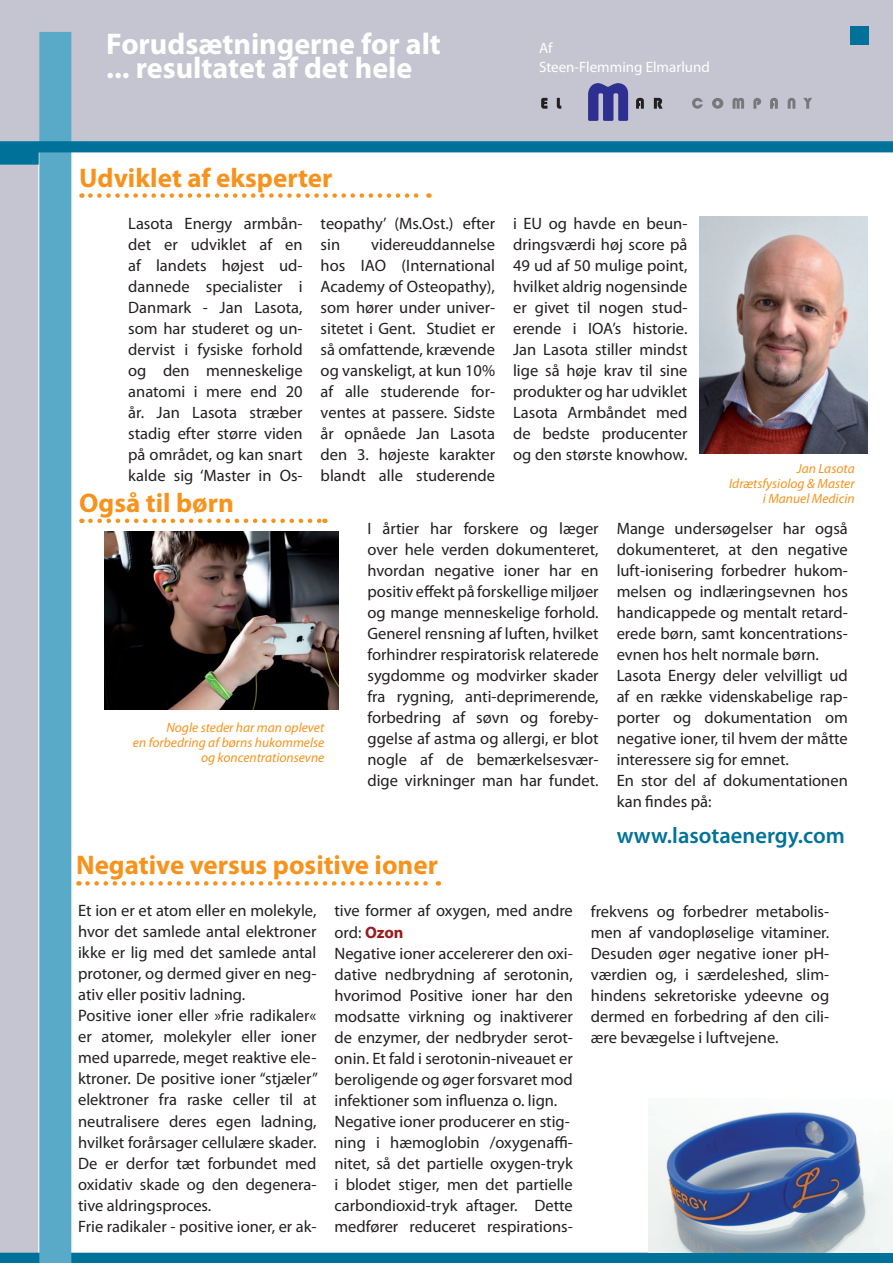
<style>
.page{position:relative;width:893px;height:1263px;background:#fff}
.page>*{position:absolute;margin:0;border:0;box-sizing:border-box;transform-origin:0 0}
.t1{font:700 30px/24px "Myriad Pro";color:#fff}
.t2{font:700 27px "Myriad Pro";color:#f7931d}
.t3{font:600 22.5px "Myriad Pro";color:#007299}
.t4{font:16.5px/21px "Myriad Pro";color:#231f20;text-align:justify}
.t5{font:15px/19.5px "Myriad Pro";color:#fff}
.t6{font:italic 13.5px/15px "Myriad Pro";color:#f7931d;text-align:right}
.s1{font-weight:700;color:#9b1a1e}
</style>
<div class="page">
<div style="left:0;top:0;width:893px;height:141px;background:#c5c5d1"></div>
<div style="left:0;top:151px;width:38px;height:1112px;background:#c5c5d1"></div>
<div style="left:850px;top:26px;width:18px;height:19px;background:#007299"></div>
<svg style="left:0;top:1240px;width:893px;height:23px"></svg>
<div style="left:39px;top:32px;width:32px;height:1231px;background:#59aac8"></div>
<svg style="left:0;top:141px;width:893px;height:24px"></svg>
<img style="left:648px;top:1098px;width:245px;height:155px">
<svg style="left:90px;top:193px;width:339px;height:5px"></svg>
<svg style="left:90px;top:519px;width:235px;height:4px"></svg>
<svg style="left:87px;top:881px;width:352px;height:5px"></svg>
<img style="left:700px;top:217px;width:168px;height:237px">
<img style="left:104px;top:532px;width:235px;height:177px">
<svg style="left:541px;top:98px;width:6px;height:11px"></svg>
<svg style="left:557px;top:98px;width:4px;height:11px"></svg>
<svg style="left:636px;top:98px;width:8px;height:11px"></svg>
<svg style="left:654px;top:98px;width:9px;height:11px"></svg>
<svg style="left:770px;top:98px;width:8px;height:11px"></svg>
<svg style="left:712px;top:98px;width:11px;height:11px"></svg>
<svg style="left:732px;top:98px;width:12px;height:11px"></svg>
<svg style="left:753px;top:98px;width:8px;height:11px"></svg>
<svg style="left:788px;top:98px;width:7px;height:11px"></svg>
<svg style="left:803px;top:98px;width:9px;height:11px"></svg>
<svg style="left:692px;top:98px;width:11px;height:11px"></svg>
<svg style="left:588px;top:83px;width:40px;height:38px"></svg>
<h1 class="t1" style="left:106px;top:31px;width:336px">Forudsætningerne for alt ... resultatet af det hele</h1>
<p class="t5" style="left:539px;top:38px;width:172px">Af<br>Steen-Flemming Elmarlund</p>
<h2 class="t2" style="left:79px;top:160px;width:255px">Udviklet af eksperter</h2>
<p class="t4" style="left:128px;top:213px;width:176px">Lasota Energy armbån&shy;det er udviklet af en af landets højest ud&shy;dannede specialister i Danmark - Jan Lasota, som har studeret og un&shy;dervist i fysiske forhold og den menneskelige anatomi i mere end 20 år. Jan Lasota stræber stadig efter større viden på området, og kan snart kalde sig ‘Master in Os-</p>
<p class="t4" style="left:321px;top:213px;width:176px">teopathy’ (Ms.Ost.) efter sin</p>
<p class="t4" style="left:321px;top:234px;width:176px;text-indent:51px">videreuddannelse hos IAO (International Academy of Osteopathy), som hører under univer&shy;sitetet i Gent. Studiet er så omfattende, krævende og vanskeligt, at kun 10% af alle studerende for&shy;ventes at passere. Sidste år opnåede Jan Lasota den 3. højeste karakter blandt alle studerende</p>
<h2 class="t2" style="left:79px;top:485px;width:156px">Også til børn</h2>
<p class="t4" style="left:513px;top:213px;width:176px">i EU og havde en beun&shy;dringsværdi høj score på 49 ud af 50 mulige point, hvilket aldrig nogensinde er givet til nogen stud&shy;erende i IOA’s historie.<br>Jan Lasota stiller mindst lige så høje krav til sine produkter og har udviklet Lasota Armbåndet med de bedste producenter og den største knowhow.</p>
<p class="t6" style="left:729px;top:460px;width:127px">Jan Lasota<br>Idrætsfysiolog &amp; Master i Manuel Medicin</p>
<p class="t4" style="left:367px;top:518px;width:233px">I årtier har forskere og læger over hele verden dokumenteret, hvordan negative ioner har en positiv effekt på forskellige miljøer og mange menneskelige forhold.<br>Generel rensning af luften, hvilket forhindrer respiratorisk relaterede sygdomme og modvirker skader fra rygning, anti-deprimerende, forbedring af søvn og foreby&shy;ggelse af astma og allergi, er blot nogle af de bemærkelsesvær&shy;dige virkninger man har fundet.</p>
<p class="t4" style="left:617px;top:518px;width:233px;text-align:left">Mange undersøgelser har også dokumenteret, at den negative luft-ionisering forbedrer hukom&shy;melsen og indlæringsevnen hos handicappede og mentalt retard&shy;erede børn, samt koncentrations&shy;evnen hos helt normale børn.<br>Lasota Energy deler velvilligt ud af en række videnskabelige rap&shy;porter og dokumentation om negative ioner, til hvem der måtte interessere sig for emnet.<br>En stor del af dokumentationen kan findes på:</p>
<h3 class="t3" style="left:617px;top:821px;width:230px">www.lasotaenergy.com</h3>
<h2 class="t2" style="left:76px;top:848px;width:363px">Negative versus positive ioner</h2>
<p class="t6" style="left:133px;top:720px;width:193px">Nogle steder har man oplevet<br>en forbedring af børns hukommelse og koncentrationsevne</p>
<p class="t4" style="left:78px;top:900px;width:241px;text-align:left">Et ion er et atom eller en molekyle, hvor det samlede antal elektroner ikke er lig med det samlede antal protoner, og dermed giver en neg&shy;ativ eller positiv ladning.<br>Positive ioner eller »frie radikaler« er atomer, molekyler eller ioner med uparrede, meget reaktive ele&shy;ktroner. De positive ioner “stjæler” elektroner fra raske celler til at neutralisere deres egen ladning, hvilket forårsager cellulære skader.<br>De er derfor tæt forbundet med oxidativ skade og den degenera&shy;tive aldringsproces.<br>Frie radikaler - positive ioner, er ak-</p>
<p class="t4" style="left:334px;top:900px;width:240px;text-align:left">tive former af oxygen, med andre ord: <span class="s1">Ozon<br></span>Negative ioner accelererer den oxi&shy;dative nedbrydning af serotonin, hvorimod Positive ioner har den modsatte virkning og inaktiverer de enzymer, der nedbryder serot&shy;onin. Et fald i serotonin-niveauet er beroligende og øger forsvaret mod infektioner som influenza o. lign.<br>Negative ioner producerer en stig&shy;ning i hæmoglobin /oxygenaffi&shy;nitet, så det partielle oxygen-tryk i blodet stiger, men det partielle carbondioxid-tryk aftager. Dette medfører reduceret respirations-</p>
<p class="t4" style="left:591px;top:900px;width:240px">frekvens og forbedrer metabolis&shy;men af vandopløselige vitaminer.<br>Desuden øger negative ioner pH&shy;værdien og, i særdeleshed, slim&shy;hindens sekretoriske ydeevne og dermed en forbedring af den cili&shy;ære bevægelse i luftvejene.</p>
</div>
